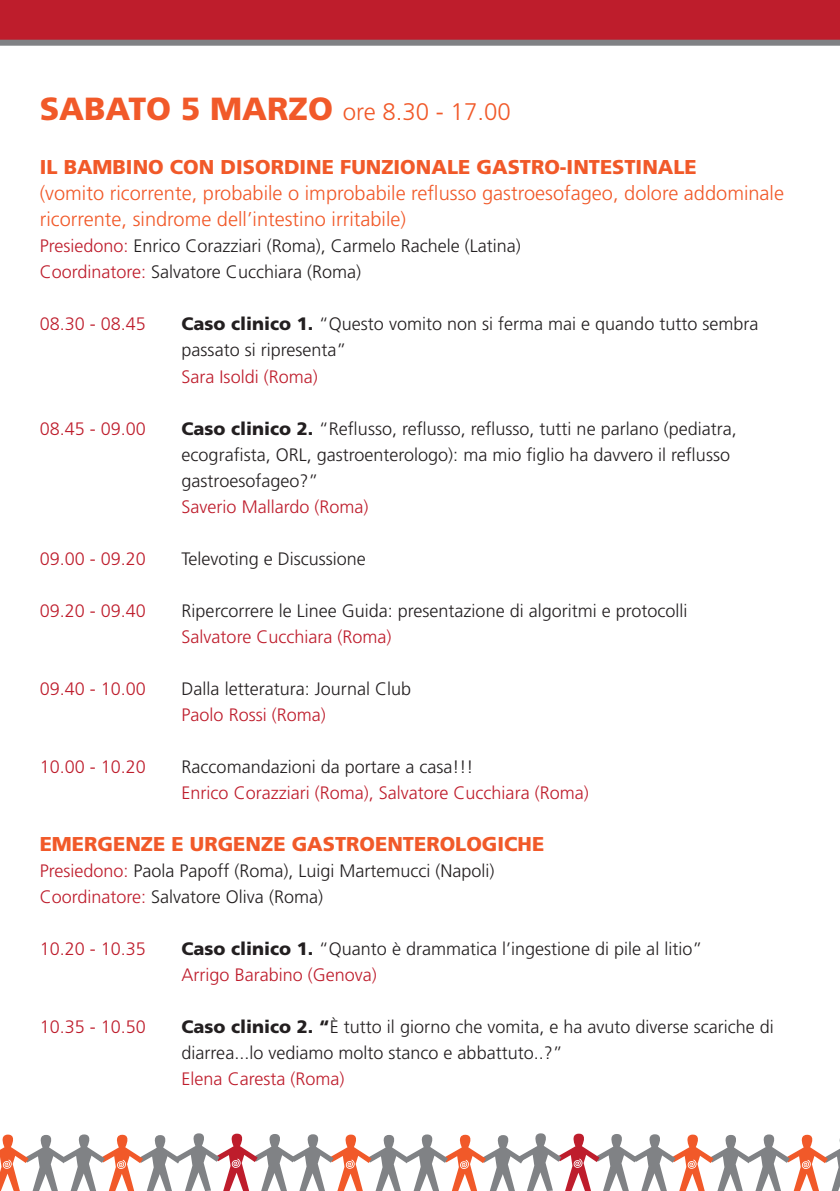
<style>
.page{position:relative;width:840px;height:1191px;background:#fff}
.page>*{position:absolute;margin:0;border:0;box-sizing:border-box;transform-origin:0 0}
.t1{font:900 32px "Frutiger LT Std";color:#f15929}
.t2{font:300 24px "Frutiger LT Std";color:#f15929}
.t3{font:300 20px/26px "Frutiger LT Std";color:#f15929}
.t4{font:900 20px "Frutiger LT Std";color:#f15929}
.t5{font:300 18px/26px "Frutiger LT Std";color:#231f20}
.t6{font:300 18px "Frutiger LT Std";color:#be1d2c}
.s1{color:#be1d2c}
.s2{font-weight:900}
</style>
<div class="page">
<svg style="left:0;top:1133px;width:839px;height:58px"></svg>
<div style="left:0;top:0;width:839px;height:40px;background:#be1d2c"></div>
<div style="left:0;top:40px;width:839px;height:6px;background:#808285"></div>
<h1 class="t1" style="left:40px;top:90px;width:250px">SABATO 5 MARZO</h1>
<h2 class="t2" style="left:343px;top:99px;width:169px">ore 8.30 - 17.00</h2>
<p class="t4" style="left:40px;top:155px;width:231px">IL BAMBINO CON DISORD</p>
<p class="t4" style="left:299px;top:155px;width:396px">INE FUNZ IONALE GASTRO-INTESTINALE</p>
<p class="t3" style="left:40px;top:181px;width:745px">(vomito ricorrente, probabile o improbabile reflusso gastroesofageo, dolore addominale ricorrente, sindrome dell’intestino irritabile)</p>
<p class="t5" style="left:40px;top:233px;width:482px"><span class="s1">Presiedono:</span> Enrico Corazziari (Roma), Carmelo Rachele (Latina)<br><span class="s1">Coordinatore:</span> Salvatore Cucchiara (Roma)</p>
<p class="t6" style="left:40px;top:314px;width:108px">08.30 - 08.45</p>
<p class="t5" style="left:181px;top:311px;width:578px"><span class="s2">Caso clinico 1.</span> “Questo vomito non si ferma mai e quando tutto sembra passato si ripresenta”</p>
<p class="t6" style="left:181px;top:366px;width:138px">Sara Isoldi (Roma)</p>
<p class="t6" style="left:40px;top:418px;width:108px">08.45 - 09.00</p>
<p class="t5" style="left:181px;top:415px;width:556px"><span class="s2">Caso clinico 2.</span> “Reflusso, reflusso, reflusso, tutti ne parlano (pediatra, ecografista, ORL, gastroenterologo): ma mio figlio ha davvero il reflusso gastroesofageo?”</p>
<p class="t6" style="left:181px;top:496px;width:188px">Saverio Mallardo (Roma)</p>
<p class="t6" style="left:40px;top:548px;width:108px">09.00 - 09.20</p>
<p class="t5" style="left:181px;top:545px;width:186px">Televoting e Discussione</p>
<p class="t6" style="left:40px;top:600px;width:108px">09.20 - 09.40</p>
<p class="t5" style="left:181px;top:597px;width:507px">Ripercorrere le Linee Guida: presentazione di algoritmi e protocolli</p>
<p class="t6" style="left:181px;top:626px;width:211px">Salvatore Cucchiara (Roma)</p>
<p class="t6" style="left:40px;top:678px;width:108px">09.40 - 10.00</p>
<p class="t5" style="left:181px;top:675px;width:231px">Dalla letteratura: Journal Club</p>
<p class="t6" style="left:181px;top:704px;width:146px">Paolo Rossi (Roma)</p>
<p class="t6" style="left:40px;top:756px;width:108px">10.00 - 10.20</p>
<p class="t5" style="left:181px;top:753px;width:293px">Raccomandazioni da portare a casa!!!</p>
<p class="t6" style="left:181px;top:782px;width:408px">Enrico Corazziari (Roma), Salvatore Cucchiara (Roma)</p>
<p class="t4" style="left:40px;top:831px;width:87px">EMERGENZE</p>
<p class="t4" style="left:171px;top:831px;width:76px">E URGENZE</p>
<p class="t4" style="left:291px;top:831px;width:69px">GASTROEN</p>
<p class="t4" style="left:403px;top:831px;width:26px">TERO</p>
<p class="t4" style="left:455px;top:831px;width:88px">LOGICHE</p>
<p class="t5" style="left:40px;top:857px;width:456px"><span class="s1">Presiedono:</span> Paola Papoff (Roma), Luigi Martemucci (Napoli)<br><span class="s1">Coordinatore:</span> Salvatore Oliva (Roma)</p>
<p class="t6" style="left:40px;top:938px;width:108px">10.20 - 10.35</p>
<p class="t5" style="left:181px;top:935px;width:522px"><span class="s2">Caso clinico 1.</span> “Quanto è drammatica l’ingestione di pile al litio”<br><span class="s1">Arrigo Barabino (Genova)</span></p>
<p class="t6" style="left:40px;top:1016px;width:108px">10.35 - 10.50</p>
<p class="t5" style="left:181px;top:1013px;width:593px"><span class="s2">Caso clinico 2. “</span>È tutto il giorno che vomita, e ha avuto diverse scariche di diarrea...lo vediamo molto stanco e abbattuto..?”</p>
<p class="t6" style="left:181px;top:1068px;width:164px">Elena Caresta (Roma)</p>
</div>
